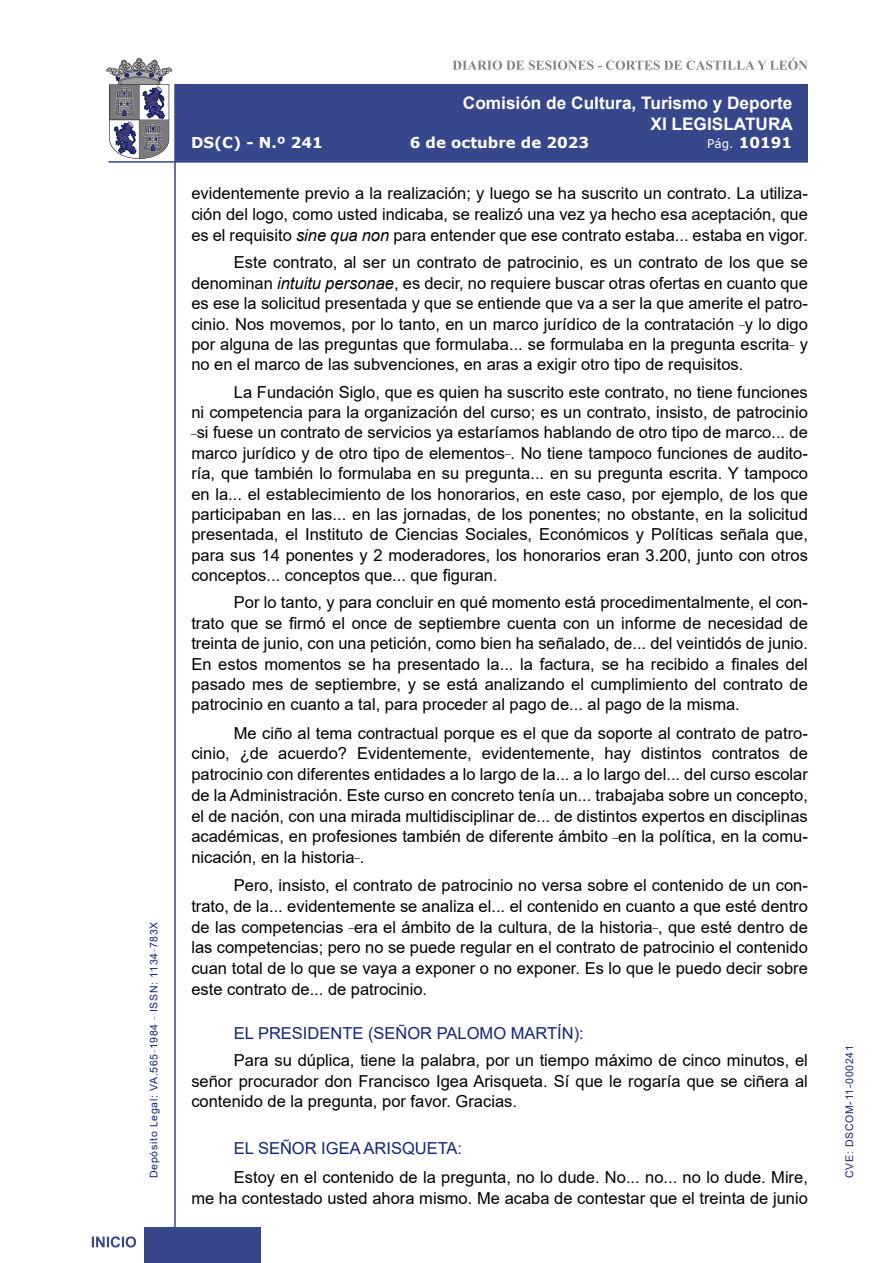
<style>
.page{position:relative;width:893px;height:1263px;background:#fff}
.page>*{position:absolute;margin:0;border:0;box-sizing:border-box;transform-origin:0 0}
.t1{font:700 17.25px/20.7px "Arial";color:#fff;text-align:right}
.t2{font:16.5px/20.4px "Arial";color:#000;text-align:justify}
.Orador{font:16.5px "Arial";color:#122678}
.t3{font:700 15px "Verdana";color:#fff}
.t4{font:10.5px "Arial";letter-spacing:.065em;color:#122678}
.s1{font-weight:400;font-size:12px}
.s2{font-style:italic}
</style>
<div class="page">
<svg style="left:452px;top:58px;width:356px;height:12px"></svg>
<hr style="left:174px;top:84px;width:2px;height:1179px;background:#36478c">
<div style="left:144px;top:1227px;width:117px;height:36px;background:#36478c"></div>
<div style="left:175px;top:84px;width:633px;height:78px;background:#36478c"></div>
<hr style="left:108px;top:161px;width:700px;height:2px;background:#36478c">
<svg style="left:92px;top:1236px;width:44px;height:11px"></svg>
<svg style="left:106px;top:58px;width:66px;height:101px"></svg>
<p class="t4" style="left:146px;top:1178px;width:258px;rotate:-90deg">Depósito Legal: VA.565<sup>_</sup>1984 <sup>_</sup> ISSN: 1134<sup>_</sup>783X</p>
<p class="t1" style="left:463px;top:93px;width:332px">Comisión de Cultura, Turismo y Deporte<br>XI LEGISLATURA</p>
<p class="t3" style="left:191px;top:132px;width:133px">DS(C) - N.º 241</p>
<p class="t3" style="left:410px;top:132px;width:181px">6 de octubre de 2023</p>
<p class="t3" style="left:707px;top:132px;width:86px"><span class="s1">Pág.</span> 10191</p>
<p class="t2" style="left:191px;top:183px;width:618px;line-height:21px">evidentemente previo a la realización; y luego se ha suscrito un contrato. La utiliza&shy;ción del logo, como usted indicaba, se realizó una vez ya hecho esa aceptación, que es el requisito <span class="s2">sine qua non</span> para entender que ese contrato estaba... estaba en vigor.</p>
<p class="t2" style="left:191px;top:252px;width:618px;text-indent:43px">Este contrato, al ser un contrato de patrocinio, es un contrato de los que se denominan <span class="s2">intuitu personae</span>, es decir, no requiere buscar otras ofertas en cuanto que es ese la solicitud presentada y que se entiende que va a ser la que amerite el patro&shy;cinio. Nos movemos, por lo tanto, en un marco jurídico de la contratación <sup>_</sup>y lo digo por alguna de las preguntas que formulaba... se formulaba en la pregunta escrita<sup>_</sup> y no en el marco de las subvenciones, en aras a exigir otro tipo de requisitos.</p>
<p class="t2" style="left:191px;top:381px;width:618px;text-indent:43px">La Fundación Siglo, que es quien ha suscrito este contrato, no tiene funciones ni competencia para la organización del curso; es un contrato, insisto, de patrocinio <sup>_</sup>si fuese un contrato de servicios ya estaríamos hablando de otro tipo de marco... de marco jurídico y de otro tipo de elementos<sup>_</sup>. No tiene tampoco funciones de audito&shy;ría, que también lo formulaba en su pregunta... en su pregunta escrita. Y tampoco en la... el establecimiento de los honorarios, en este caso, por ejemplo, de los que participaban en las... en las jornadas, de los ponentes; no obstante, en la solicitud presentada, el Instituto de Ciencias Sociales, Económicos y Políticas señala que, para sus 14 ponentes y 2 moderadores, los honorarios eran 3.200, junto con otros conceptos... conceptos que... que figuran.</p>
<p class="t2" style="left:191px;top:592px;width:618px;text-indent:43px">Por lo tanto, y para concluir en qué momento está procedimentalmente, el con&shy;trato que se firmó el once de septiembre cuenta con un informe de necesidad de treinta de junio, con una petición, como bien ha señalado, de... del veintidós de junio.<br>En estos momentos se ha presentado la... la factura, se ha recibido a finales del pasado mes de septiembre, y se está analizando el cumplimiento del contrato de patrocinio en cuanto a tal, para proceder al pago de... al pago de la misma.</p>
<p class="t2" style="left:191px;top:722px;width:618px;text-indent:43px">Me ciño al tema contractual porque es el que da soporte al contrato de patro&shy;cinio, ¿de acuerdo? Evidentemente, evidentemente, hay distintos contratos de patrocinio con diferentes entidades a lo largo de la... a lo largo del... del curso escolar de la Administración. Este curso en concreto tenía un... trabajaba sobre un concepto, el de nación, con una mirada multidisciplinar de... de distintos expertos en disciplinas académicas, en profesiones también de diferente ámbito <sup>_</sup>en la política, en la comu&shy;nicación, en la historia<sup>_</sup>.</p>
<p class="t2" style="left:191px;top:875px;width:618px;text-indent:43px">Pero, insisto, el contrato de patrocinio no versa sobre el contenido de un con&shy;trato, de la... evidentemente se analiza el... el contenido en cuanto a que esté dentro de las competencias <sup>_</sup>era el ámbito de la cultura, de la historia<sup>_</sup>, que esté dentro de las competencias; pero no se puede regular en el contrato de patrocinio el contenido cuan total de lo que se vaya a exponer o no exponer. Es lo que le puedo decir sobre este contrato de... de patrocinio.</p>
<p class="Orador" style="left:234px;top:1022px;width:351px">EL PRESIDENTE (SEÑOR PALOMO MARTÍN):</p>
<p class="t2" style="left:191px;top:1050px;width:618px;text-indent:43px">Para su dúplica, tiene la palabra, por un tiempo máximo de cinco minutos, el señor procurador don Francisco Igea Arisqueta. Sí que le rogaría que se ciñera al contenido de la pregunta, por favor. Gracias.</p>
<p class="Orador" style="left:234px;top:1136px;width:230px">EL SEÑOR IGEA ARISQUETA:</p>
<p class="t2" style="left:191px;top:1167px;width:618px;line-height:21px;text-align:right">Estoy en el contenido de la pregunta, no lo dude. No... no... no lo dude. Mire,<br>me ha contestado usted ahora mismo. Me acaba de contestar que el treinta de junio</p>
<p class="t4" style="left:842px;top:1178px;width:134px;rotate:-90deg">CVE: DSCOM-11-000241</p>
</div>
